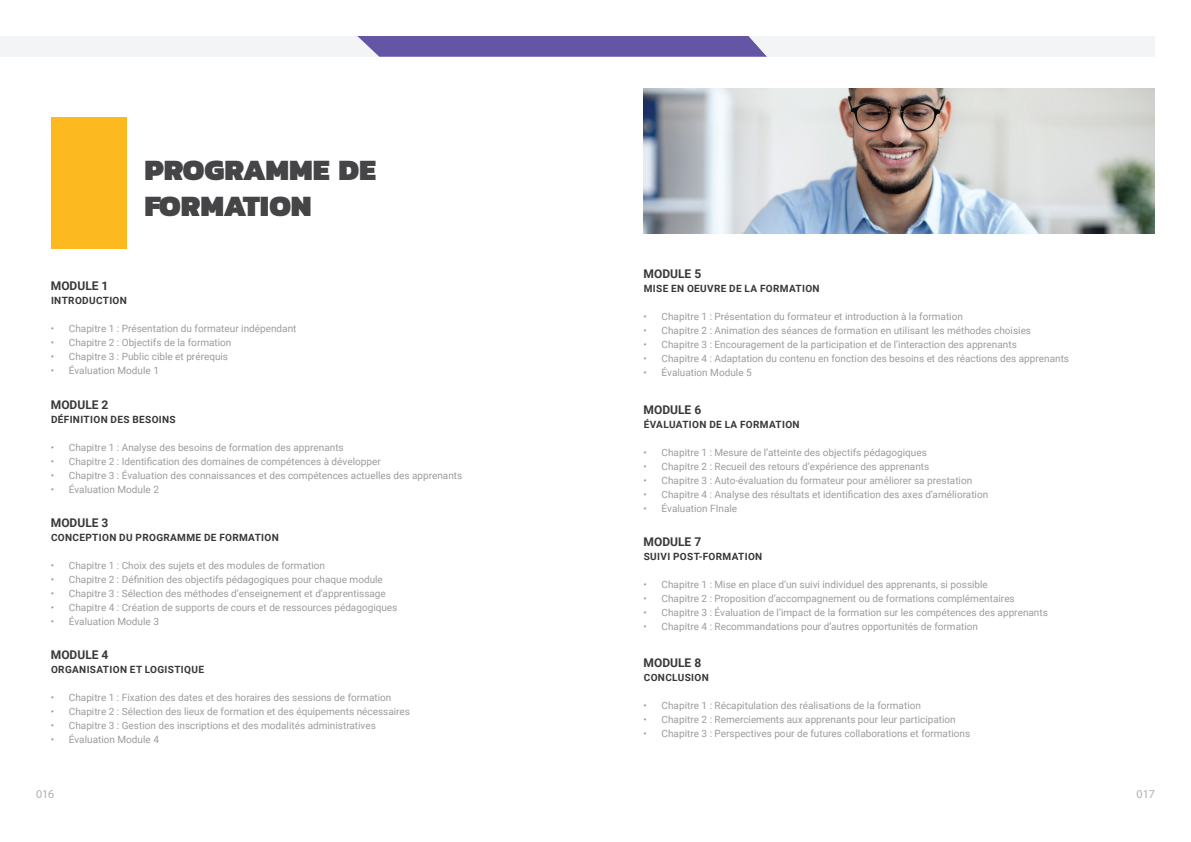
<style>
.page{position:relative;width:1191px;height:842px;background:#fff}
.page>*{position:absolute;margin:0;border:0;box-sizing:border-box;transform-origin:0 0}
.t1{font:900 30px/36px "Kanit";color:#454547}
.t2{font:700 12px "Roboto";color:#383839}
.t3{font:12px "Myriad Pro";color:#b4afaf}
.t4{font:10px "Roboto";color:#9c9c9c}
.t5{font:700 10px "Roboto";letter-spacing:.035em;color:#383839}
</style>
<div class="page">
<div style="left:51px;top:118px;width:75px;height:131px;background:#fdba20"></div>
<svg style="left:0;top:36px;width:1155px;height:21px"></svg>
<img style="left:643px;top:89px;width:512px;height:144px">
<h1 class="t1" style="left:145px;top:150px;width:233px">PROGRAMME DE<br>FORMATION</h1>
<p class="t2" style="left:51px;top:278px;width:59px">MODULE 1</p>
<p class="t5" style="left:51px;top:294px;width:77px">INTRODUCTION</p>
<p class="t4" style="left:51px;top:322px;width:247px">• Chapitre 1 : Présentation du formateur indépendant</p>
<p class="t4" style="left:51px;top:336px;width:182px">• Chapitre 2 : Objectifs de la formation</p>
<p class="t4" style="left:51px;top:350px;width:179px">• Chapitre 3 : Public cible et prérequis</p>
<p class="t4" style="left:51px;top:364px;width:110px">• Évaluation Module 1</p>
<p class="t2" style="left:51px;top:396px;width:59px">MODULE 2</p>
<p class="t5" style="left:51px;top:412px;width:126px">DÉFINITION DES BESOINS</p>
<p class="t4" style="left:51px;top:440px;width:294px">• Chapitre 1 : Analyse des besoins de formation des apprenants</p>
<p class="t4" style="left:51px;top:454px;width:331px">• Chapitre 2 : Identification des domaines de compétences à développer</p>
<p class="t4" style="left:51px;top:468px;width:413px">• Chapitre 3 : Évaluation des connaissances et des compétences actuelles des apprenants</p>
<p class="t4" style="left:51px;top:482px;width:110px">• Évaluation Module 2</p>
<p class="t2" style="left:51px;top:515px;width:59px">MODULE 3</p>
<p class="t5" style="left:51px;top:531px;width:229px">CONCEPTION DU PROGRAMME DE FORMATION</p>
<p class="t4" style="left:51px;top:559px;width:276px">• Chapitre 1 : Choix des sujets et des modules de formation</p>
<p class="t4" style="left:51px;top:573px;width:333px">• Chapitre 2 : Définition des objectifs pédagogiques pour chaque module</p>
<p class="t4" style="left:51px;top:587px;width:336px">• Chapitre 3 : Sélection des méthodes d’enseignement et d’apprentissage</p>
<p class="t4" style="left:51px;top:601px;width:348px">• Chapitre 4 : Création de supports de cours et de ressources pédagogiques</p>
<p class="t4" style="left:51px;top:615px;width:110px">• Évaluation Module 3</p>
<p class="t2" style="left:51px;top:647px;width:59px">MODULE 4</p>
<p class="t5" style="left:51px;top:663px;width:154px">ORGANISATION ET LOGISTIQUE</p>
<p class="t4" style="left:51px;top:691px;width:342px">• Chapitre 1 : Fixation des dates et des horaires des sessions de formation</p>
<p class="t4" style="left:51px;top:705px;width:361px">• Chapitre 2 : Sélection des lieux de formation et des équipements nécessaires</p>
<p class="t4" style="left:51px;top:719px;width:326px">• Chapitre 3 : Gestion des inscriptions et des modalités administratives</p>
<p class="t4" style="left:51px;top:733px;width:110px">• Évaluation Module 4</p>
<p class="t3" style="left:36px;top:787px;width:20px">016</p>
<p class="t2" style="left:643px;top:265px;width:59px">MODULE 5</p>
<p class="t5" style="left:644px;top:281px;width:177px">MISE EN OEUVRE DE LA FORMATION</p>
<p class="t4" style="left:643px;top:309px;width:321px">• Chapitre 1 : Présentation du formateur et introduction à la formation</p>
<p class="t4" style="left:643px;top:323px;width:389px">• Chapitre 2 : Animation des séances de formation en utilisant les méthodes choisies</p>
<p class="t4" style="left:643px;top:337px;width:375px">• Chapitre 3 : Encouragement de la participation et de l’interaction des apprenants</p>
<p class="t4" style="left:643px;top:351px;width:427px">• Chapitre 4 : Adaptation du contenu en fonction des besoins et des réactions des apprenants</p>
<p class="t4" style="left:643px;top:365px;width:110px">• Évaluation Module 5</p>
<p class="t2" style="left:643px;top:402px;width:59px">MODULE 6</p>
<p class="t5" style="left:644px;top:418px;width:157px">ÉVALUATION DE LA FORMATION</p>
<p class="t4" style="left:643px;top:446px;width:285px">• Chapitre 1 : Mesure de l’atteinte des objectifs pédagogiques</p>
<p class="t4" style="left:643px;top:460px;width:287px">• Chapitre 2 : Recueil des retours d’expérience des apprenants</p>
<p class="t4" style="left:643px;top:474px;width:330px">• Chapitre 3 : Auto-évaluation du formateur pour améliorer sa prestation</p>
<p class="t4" style="left:643px;top:488px;width:346px">• Chapitre 4 : Analyse des résultats et identification des axes d’amélioration</p>
<p class="t4" style="left:643px;top:502px;width:95px">• Évaluation FInale</p>
<p class="t2" style="left:643px;top:533px;width:59px">MODULE 7</p>
<p class="t5" style="left:644px;top:549px;width:120px">SUIVI POST-FORMATION</p>
<p class="t4" style="left:643px;top:577px;width:346px">• Chapitre 1 : Mise en place d’un suivi individuel des apprenants, si possible</p>
<p class="t4" style="left:643px;top:591px;width:373px">• Chapitre 2 : Proposition d’accompagnement ou de formations complémentaires</p>
<p class="t4" style="left:643px;top:605px;width:406px">• Chapitre 3 : Évaluation de l’impact de la formation sur les compétences des apprenants</p>
<p class="t4" style="left:643px;top:619px;width:336px">• Chapitre 4 : Recommandations pour d’autres opportunités de formation</p>
<p class="t2" style="left:643px;top:654px;width:59px">MODULE 8</p>
<p class="t5" style="left:644px;top:670px;width:67px">CONCLUSION</p>
<p class="t4" style="left:643px;top:698px;width:279px">• Chapitre 1 : Récapitulation des réalisations de la formation</p>
<p class="t4" style="left:643px;top:712px;width:314px">• Chapitre 2 : Remerciements aux apprenants pour leur participation</p>
<p class="t4" style="left:643px;top:726px;width:328px">• Chapitre 3 : Perspectives pour de futures collaborations et formations</p>
<p class="t3" style="left:1136px;top:786px;width:20px">017</p>
</div>
